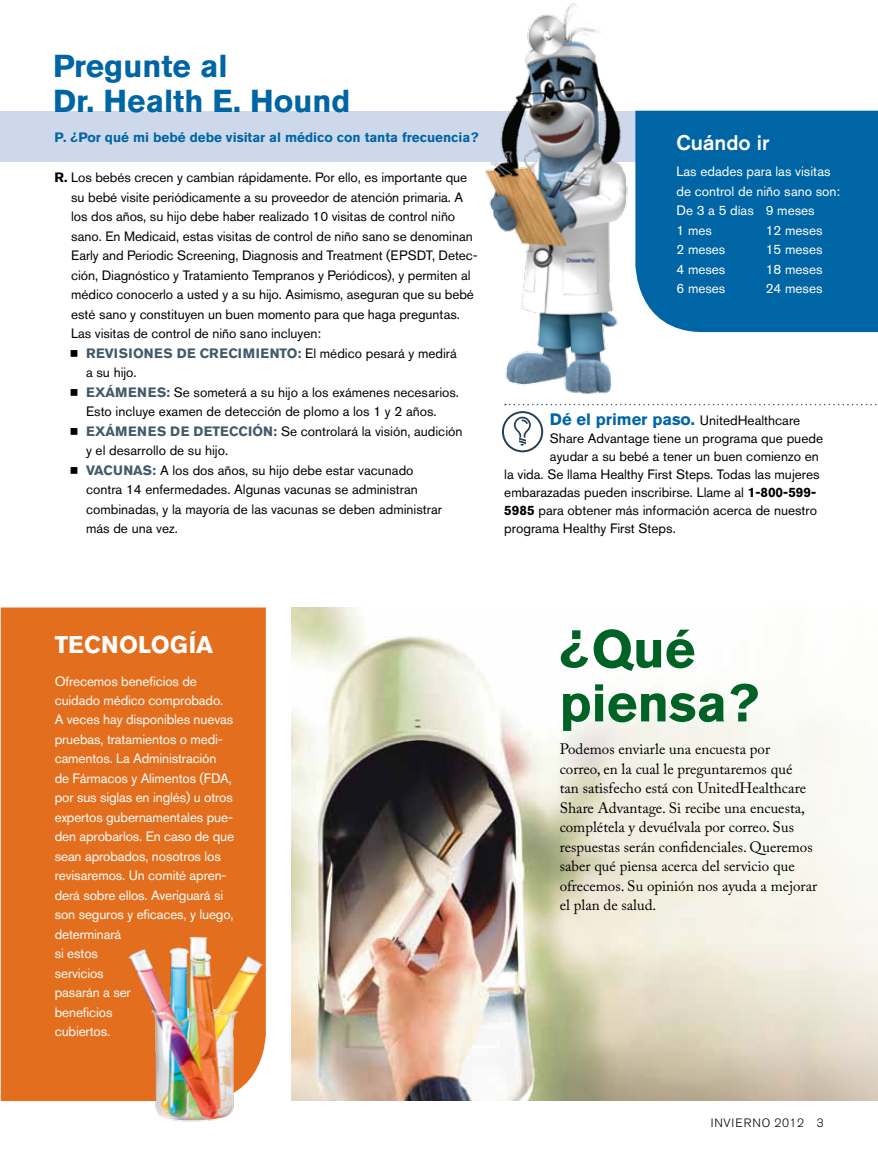
<style>
.page{position:relative;width:878px;height:1161px;background:#fff}
.page>*{position:absolute;margin:0;border:0;box-sizing:border-box;transform-origin:0 0}
.t1{font:700 52.5px/54px "Akzidenz Grotesk BE";color:#006225}
.t2{font:700 31.5px/34.5px "Akzidenz Grotesk BE";color:#0065a4}
.t3{font:700 24px "Akzidenz Grotesk BE";color:#fff}
.t4{font:500 21px "Akzidenz Grotesk BE";color:#fff}
.t5{font:15px/19.5px "Adobe Caslon Pro";color:#000}
.t6{font:13.5px/19.5px "Akzidenz Grotesk BE";color:#000}
.t7{font:13.5px/19.5px "Akzidenz Grotesk BE";letter-spacing:-.01em;color:#fff}
.t8{font:700 13.5px "Akzidenz Grotesk BE";letter-spacing:.04em;color:#425a69}
.t9{font:700 13.5px "Akzidenz Grotesk BE";color:#0065a4}
.t10{font:300 12px "Akzidenz Grotesk BE";letter-spacing:.05em;color:#000}
.s1{font-weight:700}
.s2{font-weight:400;color:#000}
.s3{font-weight:700;color:#425a69}
.s4{font-weight:700;font-size:16.5px;color:#0065a4}
</style>
<div class="page">
<img style="left:292px;top:608px;width:586px;height:492px">
<div style="left:1px;top:608px;width:265px;height:493px;background:#e36f1e"></div>
<div style="left:0;top:111px;width:878px;height:51px;background:#cdd9eb"></div>
<svg style="left:505px;top:404px;width:372px;height:1px"></svg>
<svg style="left:502px;top:411px;width:41px;height:41px"></svg>
<img style="left:117px;top:909px;width:149px;height:213px">
<div style="left:635px;top:111px;width:243px;height:221px;background:#0065a4"></div>
<img style="left:485px;top:3px;width:143px;height:391px">
<h2 class="t2" style="left:53px;top:49px;width:299px">Pregunte al<br>Dr. Health E. Hound</h2>
<p class="t9" style="left:55px;top:130px;width:425px">P. ¿Por qué mi bebé debe visitar al médico con tanta frecuencia?</p>
<p class="t6" style="left:55px;top:168px;width:414px"><span class="s1">R.</span> Los bebés crecen y cambian rápidamente. Por ello, es importante que</p>
<p class="t6" style="left:71px;top:187px;width:393px">su bebé visite periódicamente a su proveedor de atención primaria. A</p>
<p class="t6" style="left:71px;top:207px;width:385px">los dos años, su hijo debe haber realizado 10 visitas de control niño</p>
<p class="t6" style="left:71px;top:226px;width:403px">sano. En Medicaid, estas visitas de control de niño sano se denominan</p>
<p class="t6" style="left:71px;top:246px;width:408px">Early and Periodic Screening, Diagnosis and Treatment (EPSDT, Detec-</p>
<p class="t6" style="left:71px;top:265px;width:401px">ción, Diagnóstico y Tratamiento Tempranos y Periódicos), y permiten al</p>
<p class="t6" style="left:71px;top:285px;width:404px">médico conocerlo a usted y a su hijo. Asimismo, aseguran que su bebé</p>
<p class="t6" style="left:71px;top:304px;width:390px">esté sano y constituyen un buen momento para que haga preguntas.</p>
<p class="t6" style="left:71px;top:324px;width:251px">Las visitas de control de niño sano incluyen:</p>
<p class="t8" style="left:86px;top:345px;width:372px">REVISIONES DE CRECIMIENTO: <span class="s2">El médico pesará y medirá</span></p>
<p class="t6" style="left:86px;top:363px;width:52px">a su hijo.</p>
<p class="t6" style="left:86px;top:382px;width:374px"><span class="s3">EXÁMENES :</span> Se someterá a su hijo a los exámenes necesarios.</p>
<p class="t6" style="left:86px;top:402px;width:352px">Esto incluye examen de detección de plomo a los 1 y 2 años.</p>
<p class="t8" style="left:86px;top:423px;width:127px">EXÁMENES DE DETE</p>
<p class="t6" style="left:229px;top:421px;width:235px"><span class="s3">CCIÓN:</span> Se controlará la visión, audición</p>
<p class="t6" style="left:86px;top:441px;width:357px">y el desarrollo de su hijo.<br><span class="s3">VACU NAS:</span> A los dos años, su hijo debe estar vacunado contra 14 enfermedades. Algunas vacunas se administran combinadas, y la mayoría de las vacunas se deben administrar más de una vez.</p>
<h3 class="t4" style="left:676px;top:130px;width:95px">Cuándo ir</h3>
<p class="t7" style="left:676px;top:162px;width:165px">Las edades para las visitas de control de niño sano son:<br>De 3 a 5 días<br>1 mes<br>2 meses<br>4 meses<br>6 meses</p>
<p class="t7" style="left:765px;top:201px;width:58px">9 meses<br>12 meses<br>15 meses<br>18 meses<br>24 meses</p>
<p class="t6" style="left:550px;top:410px;width:252px"><span class="s4">Dé el primer paso.</span> UnitedHealthcare</p>
<p class="t6" style="left:550px;top:428px;width:274px">Share Advantage tiene un programa que puede</p>
<p class="t6" style="left:550px;top:446px;width:270px">ayudar a su bebé a tener un buen comienzo en</p>
<p class="t6" style="left:504px;top:464px;width:317px">la vida. Se llama Healthy First Steps. Todas las mujeres</p>
<p class="t6" style="left:504px;top:482px;width:313px">embarazadas pueden inscribirse. Llame al <span class="s1">1-800-599-</span></p>
<p class="t6" style="left:504px;top:500px;width:314px"><span class="s1">5985</span> para obtener más información acerca de nuestro</p>
<p class="t6" style="left:504px;top:518px;width:173px">programa Healthy First Steps.</p>
<h3 class="t3" style="left:55px;top:630px;width:48px">Tecnolog</h3>
<h3 class="t3" style="left:189px;top:630px;width:23px">ía</h3>
<p class="t7" style="left:55px;top:671px;width:181px">Ofrecemos beneficios de cuidado médico comprobado.<br>A veces hay disponibles nuevas pruebas, tratamientos o medi&shy;camentos. La Administración de Fármacos y Alimentos (FDA, por sus siglas en inglés) u otros expertos gubernamentales pue&shy;den aprobarlos. En caso de que sean aprobados, nosotros los revisaremos. Un comité apren&shy;derá sobre ellos. Averiguará si son seguros y eficaces, y luego, determinará<br>si estos<br>servicios<br>pasarán a ser<br>beneficios<br>cubiertos.</p>
<h1 class="t1" style="left:559px;top:622px;width:201px">¿Qué piensa?</h1>
<p class="t5" style="left:559px;top:739px;width:259px">Podemos enviarle una encuesta por<br>correo, en la cual le preguntaremos qué<br>tan satisfecho está con UnitedHealthcare Share Advantage. Si recibe una encuesta, complétela y devuélvala por correo. Sus respuestas serán confidenciales. Queremos saber qué piensa acerca del servicio que ofrecemos. Su opinión nos ayuda a mejorar el plan de salud.</p>
<p class="t10" style="left:710px;top:1116px;width:115px">INVIERNO 2012 3</p>
</div>
